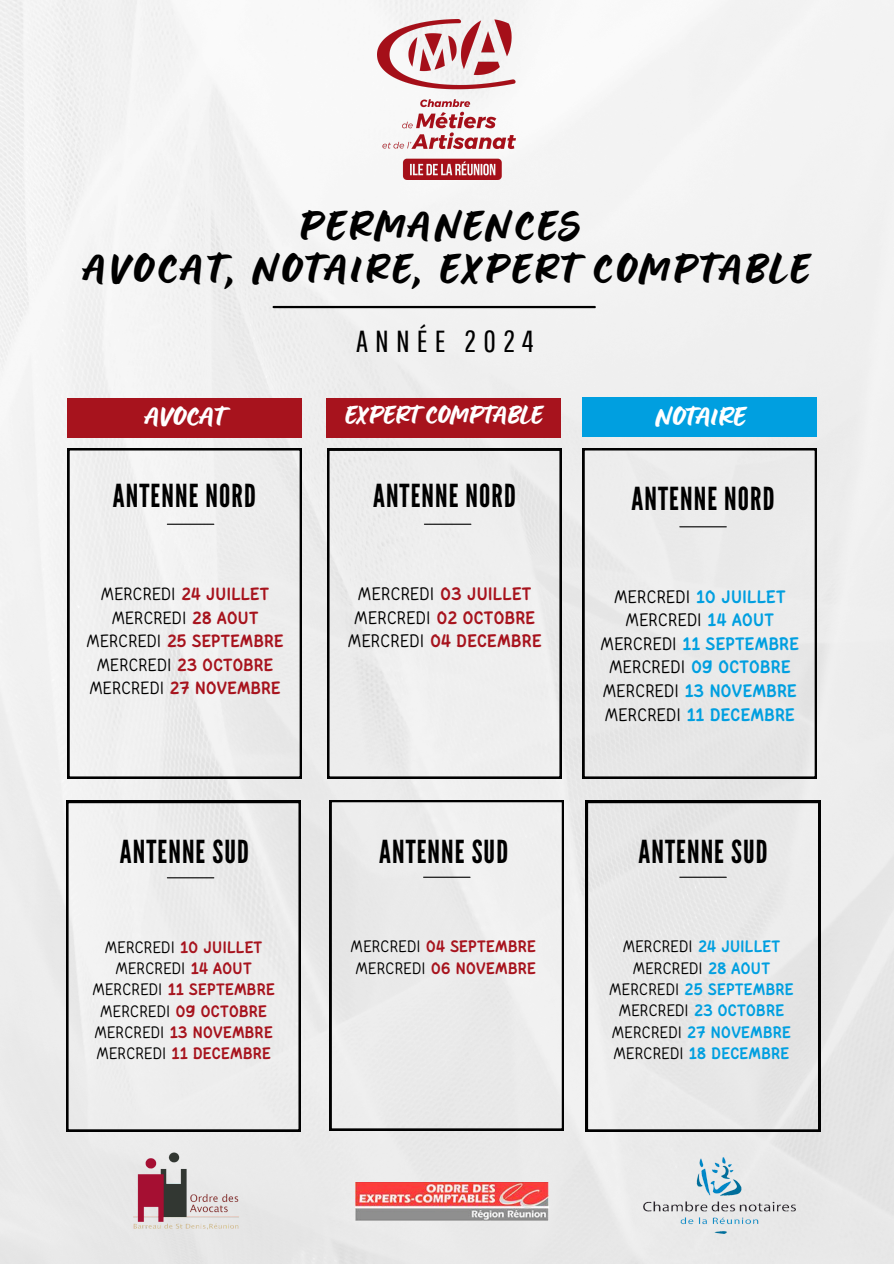
<style>
.page{position:relative;width:894px;height:1264px;background:#fff}
.page>*{position:absolute;margin:0;border:0;box-sizing:border-box;transform-origin:0 0}
.t1{font:46.8px/42.9px "Lumios Brush";letter-spacing:.065em;color:#000;text-align:center}
.t2{font:31.65px "League Gothic";letter-spacing:.035em;color:#000}
.t3{font:30.45px "Pathway Gothic One";letter-spacing:.23em;color:#000}
.t4{font:30.15px "Lumios Brush";color:#fff}
.t5{font:28.65px "Lumios Brush";color:#fff}
.t6{font:700 18px "Cakerolli";letter-spacing:.025em;color:#009fe0}
.t7{font:700 18px "Cakerolli";letter-spacing:.025em;color:#a7131d}
.t8{font:18px "Cakerolli";letter-spacing:.025em;color:#000}
.t9{font:700 17.7px "Cakerolli";letter-spacing:.025em;color:#a7131d}
.t10{font:17.7px "Cakerolli";letter-spacing:.025em;color:#000}
.t11{font:700 16.5px "Cakerolli";letter-spacing:.025em;color:#a7131d}
.t12{font:700 16.5px "Cakerolli";letter-spacing:.025em;color:#009fe0}
.t13{font:16.5px "Cakerolli";letter-spacing:.025em;color:#000}
.s1{font-weight:400;color:#000}
.s2{font-weight:700;color:#a7131d}
.s3{font-weight:700;color:#009fe0}
</style>
<div class="page">
<img style="left:0;top:0;width:893px;height:1263px">
<hr style="left:273px;top:306px;width:321px;height:2px;background:#000">
<div style="left:585px;top:801px;width:234px;height:330px;background:#e8e8e8"></div>
<hr style="left:679px;top:876px;width:47px;height:1px;background:#000">
<div style="left:329px;top:800px;width:234px;height:330px;background:#ebebeb"></div>
<hr style="left:423px;top:876px;width:47px;height:1px;background:#000">
<div style="left:66px;top:801px;width:234px;height:330px;background:#ededed"></div>
<hr style="left:167px;top:877px;width:47px;height:1px;background:#000">
<div style="left:67px;top:448px;width:234px;height:330px;background:#eee"></div>
<hr style="left:167px;top:523px;width:47px;height:2px;background:#000">
<div style="left:67px;top:398px;width:235px;height:39px;background:#a7131d"></div>
<div style="left:327px;top:448px;width:234px;height:330px;background:#eee"></div>
<hr style="left:424px;top:523px;width:47px;height:2px;background:#000">
<div style="left:326px;top:398px;width:235px;height:39px;background:#a7131d"></div>
<div style="left:582px;top:448px;width:234px;height:330px;background:#eaeaea"></div>
<hr style="left:679px;top:526px;width:47px;height:1px;background:#000">
<div style="left:582px;top:398px;width:235px;height:39px;background:#009fe0"></div>
<img style="left:378px;top:20px;width:137px;height:160px">
<img style="left:356px;top:1182px;width:192px;height:38px">
<img style="left:643px;top:1157px;width:152px;height:76px">
<img style="left:117px;top:1145px;width:135px;height:101px">
<p class="t1" style="left:82px;top:213px;width:727px">PERMANENCES<br>AVOCAT, NOTAIRE, EXPERT COMPTABLE</p>
<h2 class="t3" style="left:356px;top:323px;width:179px">ANNÉE 2024</h2>
<p class="t4" style="left:144px;top:406px;width:82px">AVOCAT</p>
<h2 class="t5" style="left:344px;top:406px;width:199px">EXPERT COMPTABLE</h2>
<h3 class="t4" style="left:654px;top:406px;width:91px">NOTAIRE</h3>
<p class="t2" style="left:113px;top:477px;width:144px">ANTENNE NORD</p>
<p class="t2" style="left:373px;top:478px;width:144px">ANTENNE NORD</p>
<p class="t2" style="left:631px;top:480px;width:144px">ANTENNE NORD</p>
<p class="t9" style="left:101px;top:586px;width:169px"><span class="s1">MERCREDI</span> 24 JUILLET</p>
<p class="t10" style="left:112px;top:610px;width:148px">MERCREDI <span class="s2">28 AOUT</span></p>
<p class="t9" style="left:87px;top:634px;width:198px"><span class="s1">MERCREDI</span> 25 SEPTEMBRE</p>
<p class="t9" style="left:97px;top:657px;width:178px"><span class="s1">MERCREDI</span> 23 OCTOBRE</p>
<p class="t9" style="left:89px;top:681px;width:192px"><span class="s1">MERCREDI</span> 27 NOVEMBRE</p>
<h2 class="t7" style="left:358px;top:586px;width:175px"><span class="s1">MERCREDI</span> 03 JUILLET</h2>
<p class="t7" style="left:354px;top:610px;width:182px"><span class="s1">MERCREDI</span> 02 OCTOBRE</p>
<p class="t7" style="left:348px;top:633px;width:195px"><span class="s1">MERCREDI</span> 04 DECEMBRE</p>
<p class="t6" style="left:614px;top:589px;width:173px"><span class="s1">MERCREDI</span> 10 JUILLET</p>
<p class="t8" style="left:625px;top:612px;width:150px">MERCREDI <span class="s3">14 AOUT</span></p>
<p class="t6" style="left:600px;top:636px;width:200px"><span class="s1">MERCREDI</span> 11 SEPTEMBRE</p>
<p class="t6" style="left:609px;top:660px;width:183px"><span class="s1">MERCREDI</span> 09 OCTOBRE</p>
<p class="t6" style="left:602px;top:683px;width:195px"><span class="s1">MERCREDI</span> 13 NOVEMBRE</p>
<p class="t6" style="left:604px;top:707px;width:191px"><span class="s1">MERCREDI</span> 11 DECEMBRE</p>
<h2 class="t2" style="left:120px;top:833px;width:130px">ANTENNE SUD</h2>
<p class="t2" style="left:379px;top:833px;width:130px">ANTENNE SUD</p>
<p class="t2" style="left:638px;top:833px;width:130px">ANTENNE SUD</p>
<h2 class="t11" style="left:105px;top:940px;width:159px"><span class="s1">MERCREDI</span> 10 JUILLET</h2>
<p class="t13" style="left:115px;top:961px;width:138px">MERCREDI <span class="s2">14 AOUT</span></p>
<p class="t11" style="left:92px;top:982px;width:183px"><span class="s1">MERCREDI</span> 11 SEPTEMBRE</p>
<p class="t11" style="left:100px;top:1004px;width:168px"><span class="s1">MERCREDI</span> 09 OCTOBRE</p>
<p class="t11" style="left:94px;top:1025px;width:179px"><span class="s1">MERCREDI</span> 13 NOVEMBRE</p>
<p class="t11" style="left:96px;top:1047px;width:176px"><span class="s1">MERCREDI</span> 11 DECEMBRE</p>
<p class="t11" style="left:350px;top:939px;width:186px"><span class="s1">MERCREDI</span> 04 SEPTEMBRE</p>
<p class="t11" style="left:355px;top:961px;width:182px"><span class="s1">MERCREDI</span> 06 NOVEMBRE</p>
<p class="t12" style="left:622px;top:939px;width:159px"><span class="s1">MERCREDI</span> 24 JUILLET</p>
<p class="t13" style="left:632px;top:961px;width:139px">MERCREDI <span class="s3">28 AOUT</span></p>
<p class="t12" style="left:609px;top:982px;width:186px"><span class="s1">MERCREDI</span> 25 SEPTEMBRE</p>
<h2 class="t12" style="left:618px;top:1003px;width:167px"><span class="s1">MERCREDI</span> 23 OCTOBRE</h2>
<h2 class="t12" style="left:611px;top:1025px;width:180px"><span class="s1">MERCREDI</span> 27 NOVEMBRE</h2>
<p class="t12" style="left:613px;top:1046px;width:177px"><span class="s1">MERCREDI</span> 18 DECEMBRE</p>
</div>
